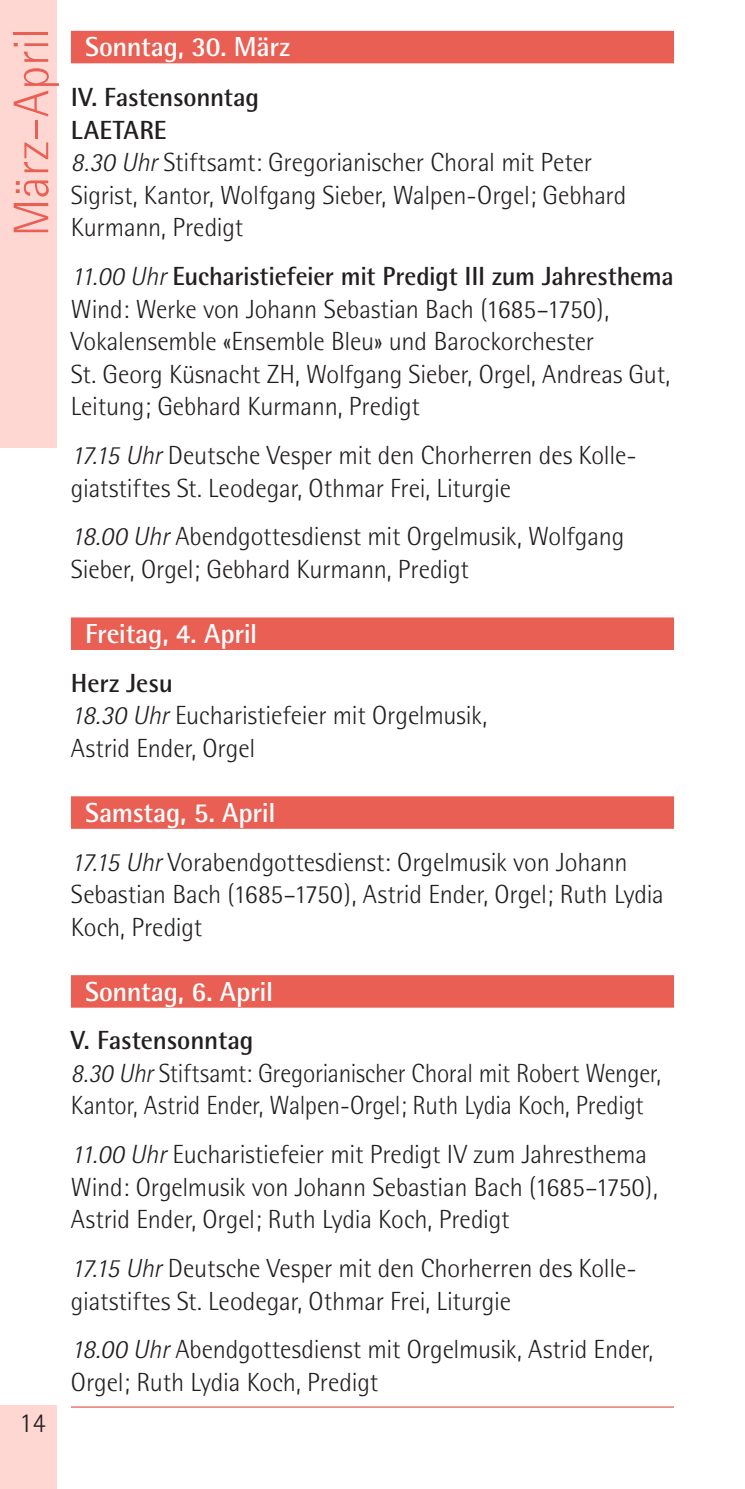
<style>
.page{position:relative;width:745px;height:1489px;background:#fff}
.page>*{position:absolute;margin:0;border:0;box-sizing:border-box;transform-origin:0 0}
.t1{font:300 50px "Rotis Semi Sans";color:#ea5f54}
.t2{font:700 27.5px "Rotis Semi Sans";letter-spacing:-.01em;color:#fff}
.t3{font:300 27.5px "Rotis Semi Sans";color:#231f20}
.t4{font:300 26.25px/32.5px "Rotis Semi Sans";letter-spacing:-.005em;color:#231f20}
.t5{font:300 26.25px/32.5px "Rotis Semi Sans";letter-spacing:-.005em;color:#231f20;scale:.96 1}
.s1{font-weight:700}
.s2{font-style:italic}
</style>
<div class="page">
<div style="left:0;top:0;width:57px;height:448px;background:#ffd7d2"></div>
<div style="left:0;top:1405px;width:57px;height:83px;background:#ffd7d2"></div>
<hr style="left:71px;top:1406px;width:602px;height:1px;background:#ea5f54">
<div style="left:71px;top:31px;width:602px;height:32px;background:#ea5f54"></div>
<div style="left:71px;top:617px;width:602px;height:33px;background:#ea5f54"></div>
<div style="left:71px;top:796px;width:602px;height:32px;background:#ea5f54"></div>
<div style="left:71px;top:975px;width:602px;height:32px;background:#ea5f54"></div>
<h1 class="t1" style="left:3px;top:236px;width:210px;rotate:-90deg">März–April</h1>
<p class="t2" style="left:85px;top:30px;width:206px">Sonntag, 30. März</p>
<p class="t4" style="left:71px;top:81px;width:556px"><span class="s1">IV. Fastensonntag<br>LAETARE<br></span><span class="s2">8.30 Uhr</span> Stiftsamt: Gregorianischer Choral mit Peter<br>Sigrist, Kantor, Wolfgang Sieber, Walpen-Orgel; Gebhard<br>Kurmann, Predigt</p>
<p class="t4" style="left:71px;top:260px;width:604px"><span class="s2">11.00 Uhr</span> <span class="s1">Eucharistiefeier mit Predigt III zum Jahresthema </span>Wind: Werke von Johann Sebastian Bach (1685–1750), Vokalensemble «Ensemble Bleu» und Barockorchester<br>St. Georg Küsnacht ZH, Wolfgang Sieber, Orgel, Andreas Gut, Leitung; Gebhard Kurmann, Predigt</p>
<p class="t4" style="left:71px;top:439px;width:563px"><span class="s2">17.15 Uhr</span> Deutsche Vesper mit den Chorherren des Kolle&shy;giatstiftes St. Leodegar, Othmar Frei, Liturgie</p>
<p class="t4" style="left:71px;top:520px;width:554px"><span class="s2">18.00 Uhr</span> Abendgottesdienst mit Orgelmusik, Wolfgang<br>Sieber, Orgel; Gebhard Kurmann, Predigt</p>
<p class="t2" style="left:85px;top:616px;width:174px">Freitag, 4. April</p>
<p class="t4" style="left:71px;top:666px;width:417px"><span class="s1">Herz Jesu<br></span><span class="s2">18.30 Uhr</span> Eucharistiefeier mit Orgelmusik,<br>Astrid Ender, Orgel</p>
<p class="t2" style="left:85px;top:795px;width:192px">Samstag, 5. April</p>
<p class="t4" style="left:71px;top:845px;width:594px"><span class="s2">17.15 Uhr</span> Vorabendgottesdienst: Orgelmusik von Johann<br>Sebastian Bach (1685–1750), Astrid Ender, Orgel; Ruth Lydia<br>Koch, Predigt</p>
<p class="t3" style="left:19px;top:1406px;width:28px">14</p>
<p class="t2" style="left:85px;top:974px;width:189px">Sonntag, 6. April</p>
<p class="t5" style="left:71px;top:1024px;width:616px"><span class="s1">V. Fastensonntag<br></span><span class="s2">8.30 Uhr</span> Stiftsamt: Gregorianischer Choral mit Robert Wenger,<br>Kantor, Astrid Ender, Walpen-Orgel; Ruth Lydia Koch, Predigt</p>
<p class="t4" style="left:71px;top:1137px;width:588px"><span class="s2">11.00 Uhr</span> Eucharistiefeier mit Predigt IV zum Jahresthema<br>Wind: Orgelmusik von Johann Sebastian Bach (1685–1750),<br>Astrid Ender, Orgel; Ruth Lydia Koch, Predigt</p>
<p class="t4" style="left:71px;top:1251px;width:563px"><span class="s2">17.15 Uhr</span> Deutsche Vesper mit den Chorherren des Kolle&shy;giatstiftes St. Leodegar, Othmar Frei, Liturgie</p>
<p class="t4" style="left:71px;top:1332px;width:583px"><span class="s2">18.00 Uhr</span> Abendgottesdienst mit Orgelmusik, Astrid Ender,<br>Orgel; Ruth Lydia Koch, Predigt</p>
</div>
